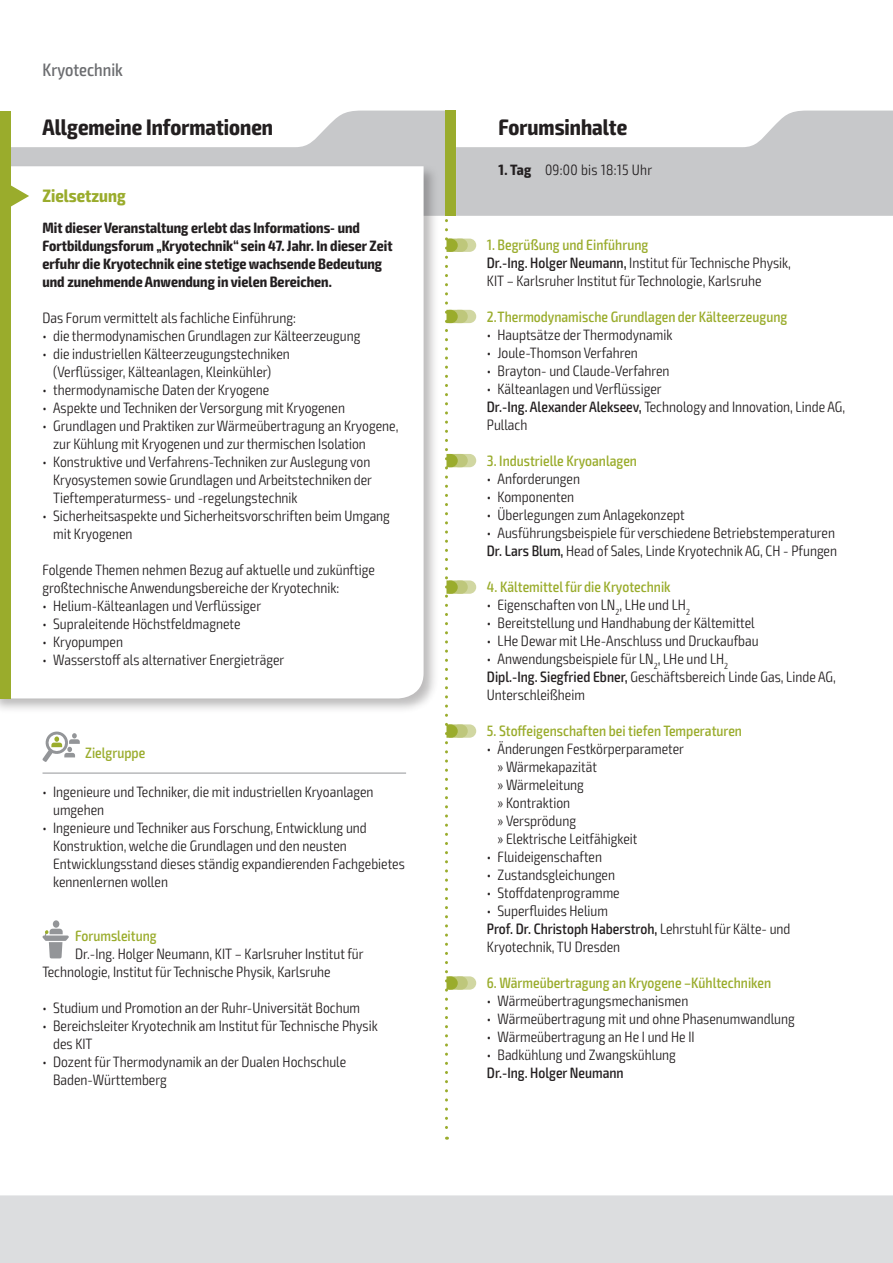
<style>
.page{position:relative;width:893px;height:1263px;background:#fff}
.page>*{position:absolute;margin:0;border:0;box-sizing:border-box;transform-origin:0 0}
.t1{font:700 condensed 22.5px "Exo 2";color:#231f20}
.t2{font:700 condensed 18px "Exo 2";color:#9aac2c}
.t3{font:500 condensed 18px "Exo 2";color:#6c6d70}
.t4{font:300 condensed 15px/18px "Exo 2";color:#231f20}
.t5{font:500 condensed 15px "Exo 2";color:#9aac2c}
.t6{font:700 condensed 15px/18px "Exo 2";color:#231f20}
.t7{font:500 condensed 15px "Exo 2";color:#231f20}
.t8{font:300 condensed 15px "Exo 2";letter-spacing:.02em;color:#231f20}
.s1{font-weight:700}
.s2{font-weight:500;color:#9aac2c}
.s3{font-weight:500}
</style>
<div class="page">
<svg style="left:11px;top:111px;width:434px;height:105px"></svg>
<div style="left:0;top:163px;width:439px;height:551px;background:#231f20;opacity:.3"></div>
<svg style="left:11px;top:166px;width:413px;height:532px"></svg>
<svg style="left:11px;top:185px;width:18px;height:22px"></svg>
<hr style="left:43px;top:773px;width:363px;height:1px;background:#939598">
<svg style="left:42px;top:731px;width:38px;height:31px"></svg>
<div style="left:53px;top:920px;width:6px;height:8px;background:#939598;border-radius:50%"></div>
<svg style="left:42px;top:929px;width:27px;height:29px"></svg>
<div style="left:0;top:111px;width:11px;height:587px;background:#9aac2c"></div>
<div style="left:0;top:1195px;width:893px;height:68px;background:#dcdddf"></div>
<svg style="left:476px;top:111px;width:416px;height:105px;fill:#c7c8ca"></svg>
<hr style="left:892px;top:111px;width:1px;height:105px;background:#c7c8ca">
<div style="left:445px;top:111px;width:11px;height:105px;background:#9aac2c"></div>
<svg style="left:445px;top:147px;width:31px;height:993px"></svg>
<p class="t3" style="left:43px;top:59px;width:82px">Kryotechnik</p>
<h1 class="t1" style="left:43px;top:113px;width:232px">Allgemeine Informationen</h1>
<p class="t2" style="left:43px;top:185px;width:85px">Zielsetzung</p>
<p class="t6" style="left:43px;top:219px;width:351px">Mit dieser Veranstaltung erlebt das Informations- und Fortbildungsforum „Kryotechnik“ sein 47. Jahr. In dieser Zeit erfuhr die Kryotechnik eine stetige wachsende Bedeutung und zunehmende Anwendung in vielen Bereichen.</p>
<p class="t4" style="left:43px;top:309px;width:255px">Das Forum vermittelt als fachliche Einführung:</p>
<p class="t4" style="left:43px;top:327px;width:319px">• die thermodynamischen Grundlagen zur Kälteerzeugung</p>
<p class="t4" style="left:43px;top:345px;width:249px;text-align:center">• die industriellen Kälteerzeugungstechniken (Verflüssiger, Kälteanlagen, Kleinkühler)</p>
<p class="t4" style="left:43px;top:381px;width:228px">• thermodynamische Daten der Kryogene</p>
<p class="t4" style="left:43px;top:399px;width:304px">• Aspekte und Techniken der Versorgung mit Kryogenen</p>
<p class="t4" style="left:53px;top:417px;width:347px;text-indent:-11px">• Grundlagen und Praktiken zur Wärmeübertragung an Kryogene, zur Kühlung mit Kryogenen und zur thermischen Isolation</p>
<p class="t4" style="left:53px;top:453px;width:320px;text-align:justify;text-indent:-11px">• Konstruktive und Verfahrens-Techniken zur Auslegung von Kryosystemen sowie Grundlagen und Arbeitstechniken der Tieftemperaturmess- und -regelungstechnik</p>
<p class="t4" style="left:53px;top:507px;width:338px;text-indent:-11px">• Sicherheitsaspekte und Sicherheitsvorschriften beim Umgang mit Kryogenen</p>
<p class="t4" style="left:43px;top:561px;width:334px">Folgende Themen nehmen Bezug auf aktuelle und zukünftige großtechnische Anwendungsbereiche der Kryotechnik:</p>
<p class="t4" style="left:43px;top:597px;width:220px">• Helium-Kälteanlagen und Verflüssiger</p>
<p class="t4" style="left:43px;top:615px;width:200px">• Supraleitende Höchstfeldmagnete</p>
<p class="t4" style="left:43px;top:633px;width:82px">• Kryopumpen</p>
<p class="t4" style="left:43px;top:651px;width:243px">• Wasserstoff als alternativer Energieträger</p>
<p class="t5" style="left:85px;top:743px;width:62px">Zielgruppe</p>
<p class="t4" style="left:53px;top:783px;width:322px;text-indent:-11px">• Ingenieure und Techniker, die mit industriellen Kryoanlagen umgehen</p>
<p class="t4" style="left:53px;top:819px;width:353px;text-indent:-11px">• Ingenieure und Techniker aus Forschung, Entwicklung und Konstruktion, welche die Grundlagen und den neusten Entwicklungsstand dieses ständig expandierenden Fachgebietes kennenlernen wollen</p>
<p class="t5" style="left:75px;top:926px;width:83px">Forumsleitung</p>
<p class="t4" style="left:43px;top:945px;width:323px;text-indent:33px">Dr.-Ing. Holger Neumann, KIT – Karlsruher Institut für<br>Technologie, Institut für Technische Physik, Karlsruhe</p>
<p class="t4" style="left:43px;top:999px;width:319px">• Studium und Promotion an der Ruhr-Universität Bochum</p>
<p class="t4" style="left:53px;top:1017px;width:326px;text-indent:-11px">• Bereichsleiter Kryotechnik am Institut für Technische Physik des KIT</p>
<p class="t4" style="left:53px;top:1053px;width:295px;text-indent:-11px">• Dozent für Thermodynamik an der Dualen Hochschule<br>Baden-Württemberg</p>
<h1 class="t1" style="left:499px;top:113px;width:130px">Forumsinhalte</h1>
<p class="t8" style="left:499px;top:161px;width:155px"><span class="s1">1. Tag</span> 09:00 bis 18:15 Uhr</p>
<p class="t4" style="left:487px;top:236px;width:306px"><span class="s2">1. Begrüßung und Einführung<br></span><span class="s3">Dr.-Ing. Holger Neumann,</span> Institut für Technische Physik,<br>KIT – Karlsruher Institut für Technologie, Karlsruhe</p>
<p class="t5" style="left:487px;top:308px;width:302px">2.Thermodynamische Grundlagen der Kälteerzeugung</p>
<p class="t4" style="left:487px;top:326px;width:187px">• Hauptsätze der Thermodynamik</p>
<p class="t4" style="left:487px;top:344px;width:153px">• Joule-Thomson Verfahren</p>
<p class="t4" style="left:487px;top:362px;width:184px">• Brayton- und Claude-Verfahren</p>
<p class="t4" style="left:487px;top:380px;width:360px">• Kälteanlagen und Verflüssiger<br><span class="s3">Dr.-Ing. Alexander Alekseev,</span> Technology and Innovation, Linde AG,<br>Pullach</p>
<p class="t5" style="left:487px;top:452px;width:152px">3. Industrielle Kryoanlagen</p>
<p class="t4" style="left:487px;top:470px;width:95px">• Anforderungen</p>
<p class="t4" style="left:487px;top:488px;width:89px">• Komponenten</p>
<p class="t4" style="left:487px;top:506px;width:199px">• Überlegungen zum Anlagekonzept</p>
<p class="t4" style="left:487px;top:524px;width:352px">• Ausführungsbeispiele für verschiedene Betriebstemperaturen<br><span class="s3">Dr. Lars Blum,</span> Head of Sales, Linde Kryotechnik AG, CH - Pfungen</p>
<p class="t5" style="left:487px;top:578px;width:185px">4. Kältemittel für die Kryotechnik</p>
<p class="t4" style="left:487px;top:596px;width:205px">• Eigenschaften von LN<sub>2</sub>, LHe und LH<sub>2</sub></p>
<p class="t4" style="left:487px;top:614px;width:269px">• Bereitstellung und Handhabung der Kältemittel</p>
<p class="t4" style="left:487px;top:632px;width:273px">• LHe Dewar mit LHe-Anschluss und Druckaufbau</p>
<p class="t4" style="left:487px;top:650px;width:351px">• Anwendungsbeispiele für LN<sub>2</sub>, LHe und LH<sub>2<br></sub><span class="s3">Dipl.-Ing. Siegfried Ebner,</span> Geschäftsbereich Linde Gas, Linde AG,<br>Unterschleißheim</p>
<p class="t5" style="left:487px;top:722px;width:257px">5. Stoffeigenschaften bei tiefen Temperaturen</p>
<p class="t4" style="left:497px;top:740px;width:188px;text-indent:-11px">• Änderungen Festkörperparameter » Wärmekapazität<br>» Wärmeleitung<br>» Kontraktion<br>» Versprödung<br>» Elektrische Leitfähigkeit</p>
<p class="t4" style="left:487px;top:848px;width:117px">• Fluideigenschaften</p>
<p class="t4" style="left:487px;top:866px;width:130px">• Zustandsgleichungen</p>
<p class="t4" style="left:487px;top:884px;width:134px">• Stoffdatenprogramme</p>
<p class="t4" style="left:487px;top:902px;width:305px">• Superfluides Helium<br><span class="s3">Prof. Dr. Christoph Haberstroh,</span> Lehrstuhl für Kälte- und<br>Kryotechnik, TU Dresden</p>
<p class="t5" style="left:487px;top:974px;width:286px">6. Wärmeübertragung an Kryogene –Kühltechniken</p>
<p class="t4" style="left:487px;top:992px;width:203px">• Wärmeübertragungsmechanismen</p>
<p class="t4" style="left:487px;top:1010px;width:309px">• Wärmeübertragung mit und ohne Phasenumwandlung</p>
<p class="t4" style="left:487px;top:1028px;width:209px">• Wärmeübertragung an He I und He II</p>
<p class="t4" style="left:487px;top:1046px;width:191px">• Badkühlung und Zwangskühlung</p>
<p class="t7" style="left:487px;top:1064px;width:138px">Dr.-Ing. Holger Neumann</p>
</div>
